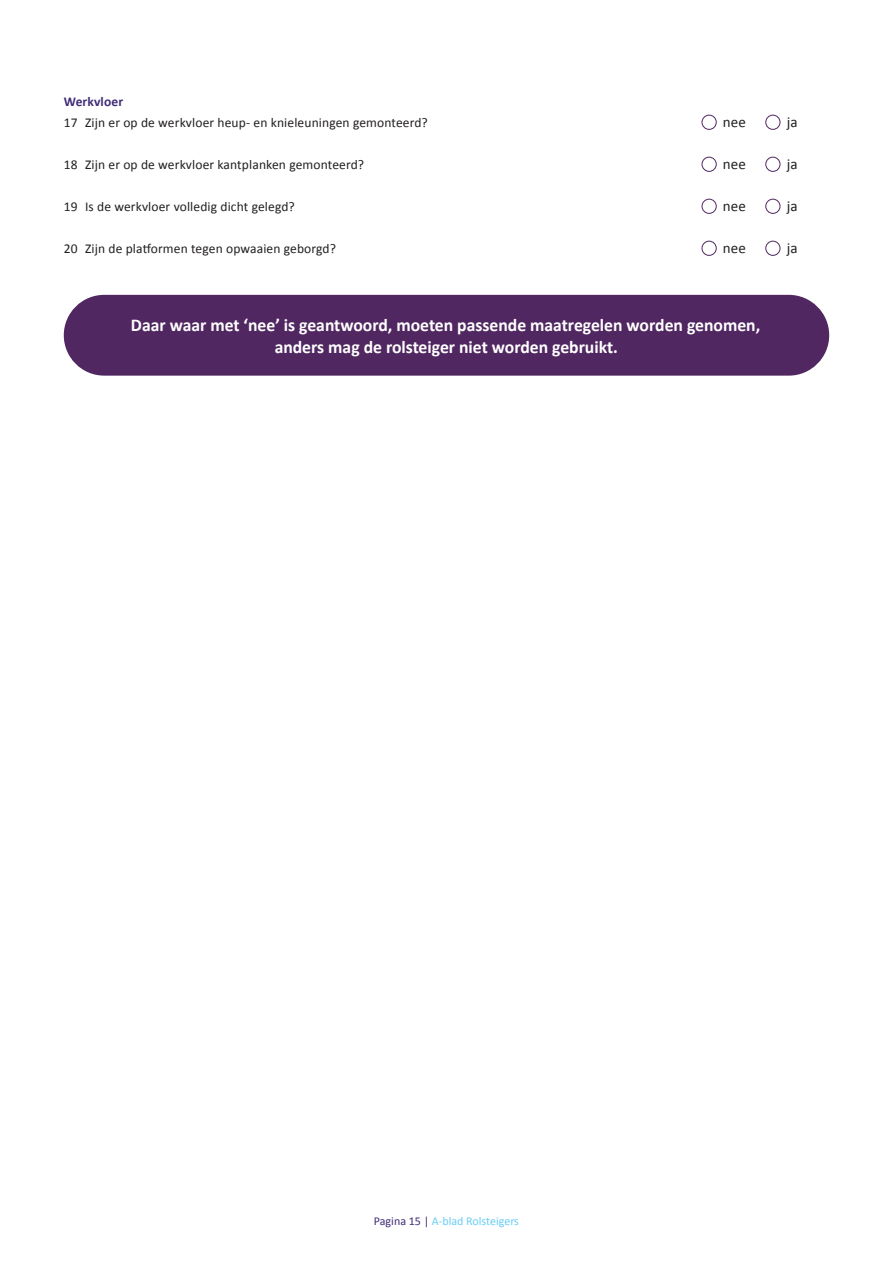
<style>
.page{position:relative;width:893px;height:1263px;background:#fff}
.page>*{position:absolute;margin:0;border:0;box-sizing:border-box;transform-origin:0 0}
.t1{font:700 18px/22.5px "Calibri";color:#fff;text-align:center}
.t2{font:15px "Calibri";letter-spacing:.01em;color:#231f20}
.t3{font:13.5px "Calibri";letter-spacing:.01em;color:#231f20}
.t4{font:700 13.5px "Calibri";letter-spacing:.01em;color:#402c77}
.t5{font:12px "Calibri";color:#67cef5}
.s1{color:#402c77}
</style>
<div class="page">
<div style="left:702px;top:115px;width:15px;height:15px;border:1px solid #512762;border-radius:50%"></div>
<div style="left:765px;top:115px;width:15px;height:15px;border:1px solid #512762;border-radius:50%"></div>
<div style="left:702px;top:157px;width:15px;height:15px;border:1px solid #512762;border-radius:50%"></div>
<div style="left:765px;top:157px;width:15px;height:15px;border:1px solid #512762;border-radius:50%"></div>
<div style="left:702px;top:199px;width:15px;height:15px;border:1px solid #512762;border-radius:50%"></div>
<div style="left:765px;top:199px;width:15px;height:15px;border:1px solid #512762;border-radius:50%"></div>
<div style="left:702px;top:241px;width:15px;height:15px;border:1px solid #512762;border-radius:50%"></div>
<div style="left:765px;top:241px;width:15px;height:15px;border:1px solid #512762;border-radius:50%"></div>
<div style="left:64px;top:295px;width:765px;height:81px;background:#512762;border-radius:40px"></div>
<p class="t4" style="left:64px;top:92px;width:61px">Werkvloer</p>
<p class="t3" style="left:64px;top:113px;width:366px">17 Zijn er op de werkvloer heup- en knieleuningen gemonteerd?</p>
<p class="t2" style="left:723px;top:111px;width:25px">nee</p>
<p class="t2" style="left:787px;top:111px;width:12px">ja</p>
<p class="t3" style="left:64px;top:155px;width:302px">18 Zijn er op de werkvloer kantplanken gemonteerd?</p>
<p class="t2" style="left:723px;top:153px;width:25px">nee</p>
<p class="t2" style="left:787px;top:153px;width:12px">ja</p>
<p class="t3" style="left:64px;top:197px;width:233px">19 Is de werkvloer volledig dicht gelegd?</p>
<p class="t2" style="left:723px;top:195px;width:25px">nee</p>
<p class="t2" style="left:787px;top:195px;width:12px">ja</p>
<p class="t3" style="left:64px;top:239px;width:274px">20 Zijn de platformen tegen opwaaien geborgd?</p>
<p class="t2" style="left:723px;top:237px;width:25px">nee</p>
<p class="t2" style="left:787px;top:237px;width:12px">ja</p>
<h1 class="t1" style="left:131px;top:313px;width:631px">Daar waar met ‘nee’ is geantwoord, moeten passende maatregelen worden genomen, anders mag de rolsteiger niet worden gebruikt.</h1>
<p class="t5" style="left:374px;top:1213px;width:147px"><span class="s1">Pagina 15 |</span> A-blad Rolsteigers</p>
</div>
